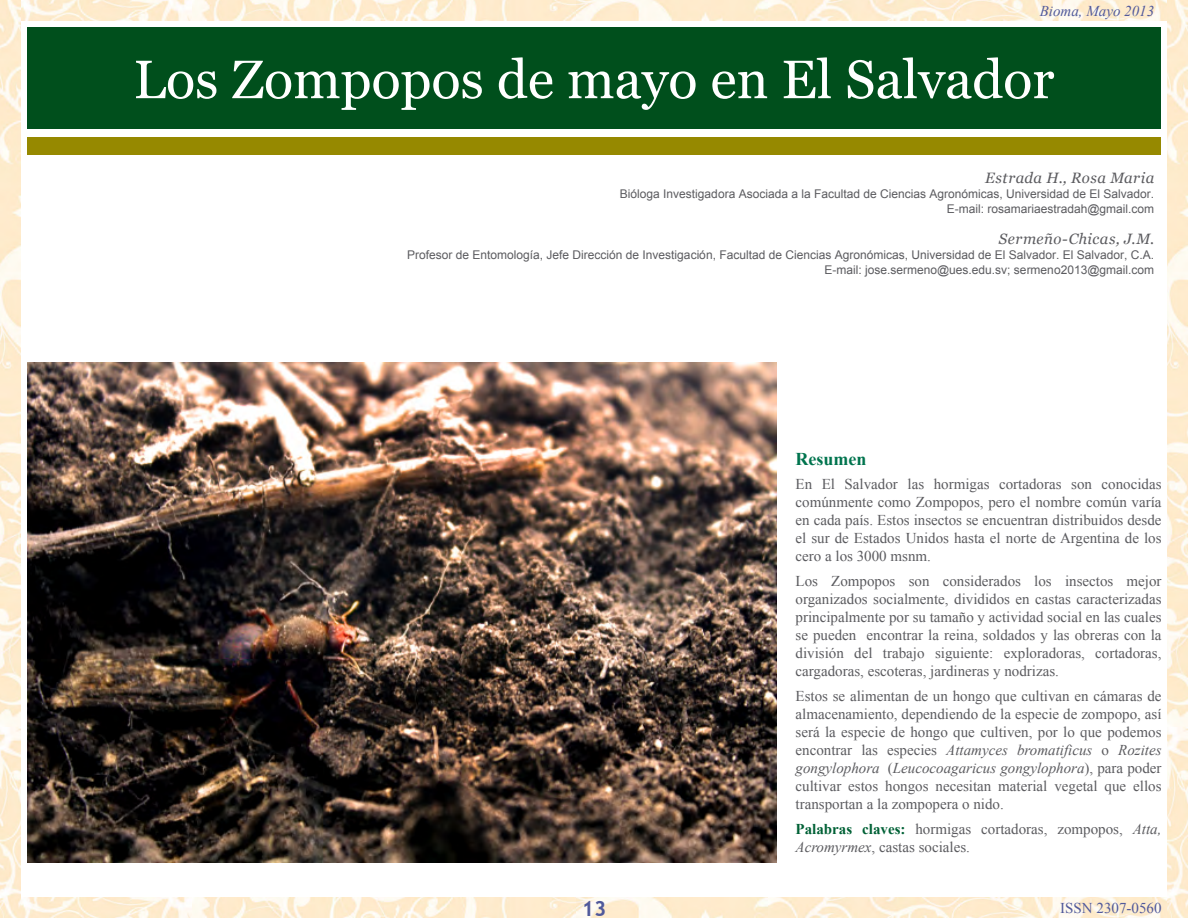
<style>
.page{position:relative;width:1188px;height:918px;background:#fff}
.page>*{position:absolute;margin:0;border:0;box-sizing:border-box;transform-origin:0 0}
.t1{font:54px "Georgia";color:#fff}
.t2{font:700 21px "Trebuchet MS";color:#50599b}
.t3{font:700 18px "Times New Roman";color:#00744e}
.t4{font:15px/18px "Times New Roman";color:#5b5b5f;text-align:justify}
.t5{font:italic 15px "Georgia";letter-spacing:.03em;color:#5b5b5f}
.t6{font:italic 15px "Times New Roman";color:#50599b}
.t7{font:15px "Times New Roman";color:#50599b}
.t8{font:12px/15px "Arial";color:#5b5b5f;text-align:right}
.s1{font-style:italic}
.s2{font-weight:700;color:#006136}
</style>
<div class="page">
<img style="left:20px;top:0;width:1148px;height:20px">
<img style="left:20px;top:898px;width:1148px;height:20px">
<img style="left:0;top:0;width:20px;height:918px">
<img style="left:1168px;top:0;width:20px;height:918px">
<div style="left:27px;top:27px;width:1134px;height:102px;background:#004f1c"></div>
<div style="left:27px;top:137px;width:1134px;height:17px;background:#968900"></div>
<img style="left:27px;top:362px;width:750px;height:500px">
<p class="t6" style="left:1040px;top:0;width:116px">Bioma, Mayo 2013</p>
<h1 class="t1" style="left:133px;top:47px;width:923px">Los Zompopos de mayo en El Salvador</h1>
<p class="t5" style="left:985px;top:168px;width:170px">Estrada H., Rosa Maria</p>
<p class="t8" style="left:620px;top:186px;width:536px">Bióloga Investigadora Asociada a la Facultad de Ciencias Agronómicas, Universidad de El Salvador.<br>E-mail: rosamariaestradah@gmail.com</p>
<p class="t5" style="left:999px;top:229px;width:157px">Sermeño-Chicas, J.M.</p>
<p class="t8" style="left:407px;top:247px;width:749px">Profesor de Entomología, Jefe Dirección de Investigación, Facultad de Ciencias Agronómicas, Universidad de El Salvador. El Salvador, C.A.<br>E-mail: jose.sermeno@ues.edu.sv; sermeno2013@gmail.com</p>
<h2 class="t2" style="left:582px;top:895px;width:26px">13</h2>
<p class="t3" style="left:796px;top:446px;width:72px">Resumen</p>
<p class="t4" style="left:796px;top:475px;width:368px">En El Salvador las hormigas cortadoras son conocidas comúnmente como Zompopos, pero el nombre común varía en cada país. Estos insectos se encuentran distribuidos desde el sur de Estados Unidos hasta el norte de Argentina de los cero a los 3000 msnm.</p>
<p class="t4" style="left:796px;top:572px;width:368px">Los Zompopos son considerados los insectos mejor organizados socialmente, divididos en castas caracterizadas principalmente por su tamaño y actividad social en las cuales se pueden encontrar la reina, soldados y las obreras con la división del trabajo siguiente: exploradoras, cortadoras, cargadoras, escoteras, jardineras y nodrizas.</p>
<p class="t4" style="left:796px;top:687px;width:368px">Estos se alimentan de un hongo que cultivan en cámaras de almacenamiento, dependiendo de la especie de zompopo, así será la especie de hongo que cultiven, por lo que podemos encontrar las especies <span class="s1">Attamyces bromatificus</span> o <span class="s1">Rozites gongylophora</span> (<span class="s1">Leucocoagaricus gongylophora</span>), para poder cultivar estos hongos necesitan material vegetal que ellos transportan a la zompopera o nido.</p>
<p class="t4" style="left:796px;top:819px;width:368px"><span class="s2">Palabras claves:</span> hormigas cortadoras, zompopos, <span class="s1">Atta,<br>Acromyrmex</span>, castas sociales.</p>
<p class="t7" style="left:1060px;top:898px;width:103px">ISSN 2307-0560</p>
</div>
